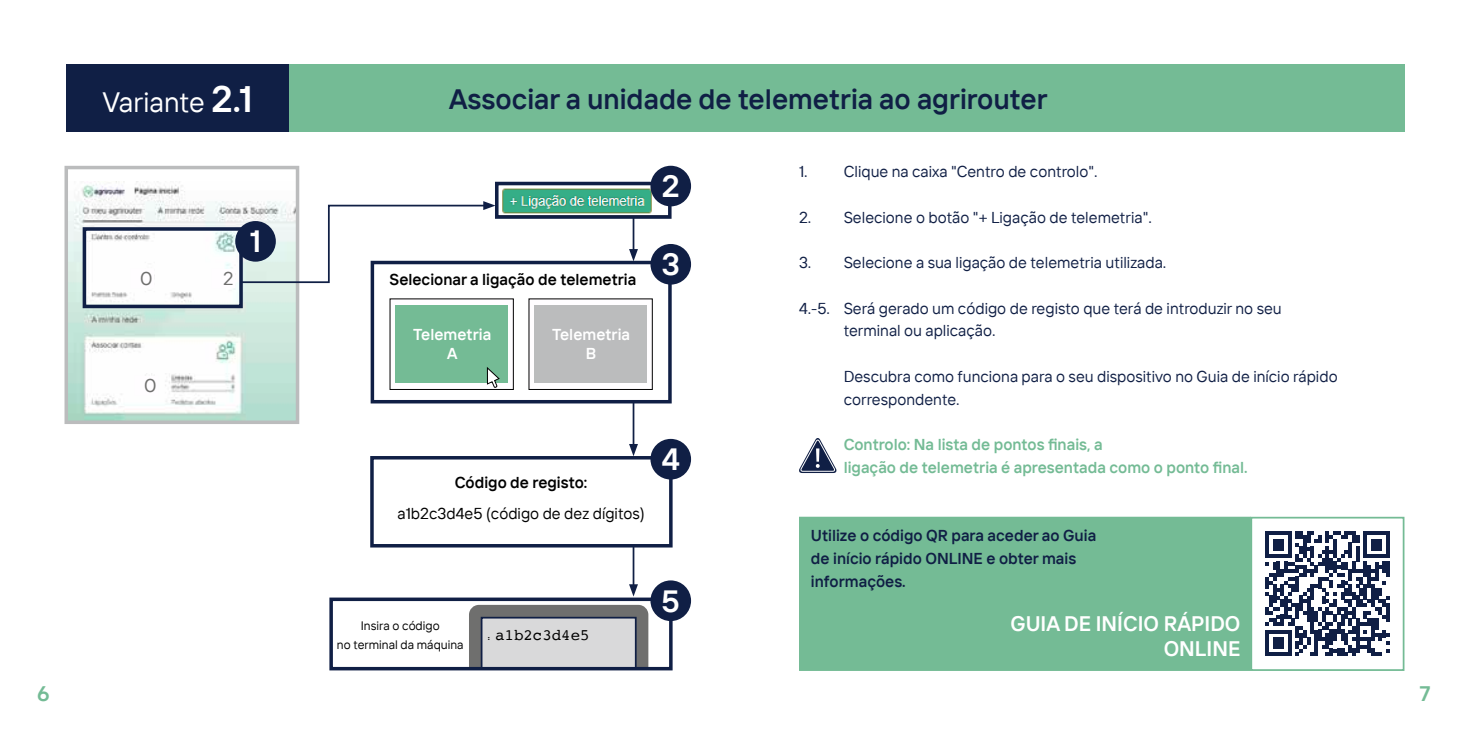
<style>
.page{position:relative;width:1469px;height:735px;background:#fff}
.page>*{position:absolute;margin:0;border:0;box-sizing:border-box;transform-origin:0 0}
.t1{font:600 36.75px "TT Interphases";color:#fff}
.t2{font:600 30.62px "TT Interphases";color:#fff}
.t3{font:600 28px "TT Interphases";color:#101f45}
.t4{font:28px "TT Interphases";color:#fff}
.t5{font:600 21px/25.2px "TT Interphases";color:#fff;text-align:right}
.t6{font:600 21px "TT Interphases";color:#74bb95}
.t7{font:18.55px "TT Interphases";color:#6f6f6e}
.t8{font:15.75px/22.8px "TT Interphases";color:#101f45}
.t9{font:600 15.75px/22.8px "TT Interphases";color:#74bb95}
.t10{font:600 15.75px/22.8px "TT Interphases";color:#101f45}
.t11{font:600 15.75px "TT Interphases";color:#000}
.t12{font:15.75px "TT Interphases";color:#000}
.t13{font:600 15.75px/18.9px "TT Interphases";color:#fff;text-align:center}
.t14{font:15.75px "Courier";color:#000}
.t15{font:12.25px/19.2px "TT Interphases";color:#000;text-align:center}
.t16{font:7px "Courier";color:#000}
</style>
<div class="page">
<div style="left:370px;top:260px;width:301px;height:143px;border:4px solid #101f45"></div>
<img style="left:502px;top:188px;width:164px;height:26px">
<div style="left:495px;top:182px;width:176px;height:37px;border:4px solid #101f45"></div>
<img style="left:69px;top:182px;width:225px;height:237px">
<div style="left:64px;top:166px;width:235px;height:258px;border:4px solid #bbbcbd"></div>
<div style="left:83px;top:227px;width:160px;height:81px;border:4px solid #101f45"></div>
<svg style="left:240px;top:201px;width:255px;height:83px"></svg>
<div style="left:131px;top:270px;width:22px;height:17px;background:#fffdff"></div>
<div style="left:135px;top:376px;width:22px;height:18px;background:#fffdff"></div>
<div style="left:212px;top:270px;width:22px;height:17px;background:#fffdff"></div>
<hr style="left:632px;top:217px;width:2px;height:34px;background:#101f45">
<svg style="left:629px;top:249px;width:9px;height:12px"></svg>
<hr style="left:632px;top:401px;width:2px;height:45px;background:#101f45">
<svg style="left:629px;top:443px;width:9px;height:13px"></svg>
<hr style="left:632px;top:546px;width:2px;height:40px;background:#101f45">
<svg style="left:629px;top:584px;width:9px;height:12px"></svg>
<div style="left:370px;top:456px;width:302px;height:91px;border:4px solid #101f45"></div>
<svg style="left:469px;top:604px;width:179px;height:61px;background:#b2b3b4"></svg>
<div style="left:329px;top:597px;width:343px;height:73px;border:4px solid #101f45"></div>
<div style="left:650px;top:244px;width:41px;height:40px;background:#101f45;border-radius:50%"></div>
<div style="left:650px;top:166px;width:41px;height:40px;background:#101f45;border-radius:50%"></div>
<div style="left:650px;top:438px;width:41px;height:41px;background:#101f45;border-radius:50%"></div>
<div style="left:650px;top:580px;width:41px;height:40px;background:#101f45;border-radius:50%"></div>
<div style="left:66px;top:64px;width:1338px;height:67px;background:#74bb95"></div>
<div style="left:66px;top:64px;width:223px;height:67px;background:#101f45"></div>
<div style="left:235px;top:221px;width:41px;height:40px;background:#101f45;border-radius:50%"></div>
<div style="left:395px;top:305px;width:113px;height:78px;background:#74bb95"></div>
<div style="left:534px;top:305px;width:113px;height:78px;background:#bbbcbd"></div>
<svg style="left:487px;top:367px;width:13px;height:21px"></svg>
<div style="left:799px;top:516px;width:451px;height:154px;background:#74bb95"></div>
<svg style="left:1265px;top:531px;width:124px;height:124px"></svg>
<div style="left:1250px;top:516px;width:154px;height:154px;border:2px solid #74bb95"></div>
<svg style="left:799px;top:438px;width:38px;height:35px"></svg>
<h3 class="t4" style="left:103px;top:84px;width:104px">Variante</h3>
<h1 class="t1" style="left:211px;top:75px;width:43px">2.1</h1>
<p class="t7" style="left:140px;top:266px;width:14px">0</p>
<p class="t7" style="left:144px;top:373px;width:14px">0</p>
<p class="t7" style="left:223px;top:266px;width:12px">2</p>
<h2 class="t2" style="left:250px;top:221px;width:13px">1</h2>
<h3 class="t3" style="left:449px;top:81px;width:600px">Associar a unidade de telemetria ao agrirouter</h3>
<p class="t11" style="left:389px;top:269px;width:248px">Selecionar a ligação de telemetria</p>
<p class="t13" style="left:413px;top:325px;width:80px">Telemetria<br>A</p>
<p class="t13" style="left:552px;top:325px;width:80px">Telemetria<br>B</p>
<h2 class="t2" style="left:662px;top:166px;width:19px">2</h2>
<h2 class="t2" style="left:661px;top:244px;width:20px">3</h2>
<p class="t11" style="left:455px;top:472px;width:134px">Código de registo:</p>
<p class="t12" style="left:397px;top:503px;width:249px">a1b2c3d4e5 (código de dez dígitos)</p>
<h2 class="t2" style="left:661px;top:439px;width:20px">4</h2>
<p class="t15" style="left:337px;top:615px;width:128px">Insira o código<br>no terminal da máquina</p>
<p class="t16" style="left:486px;top:631px;width:6px">:</p>
<p class="t14" style="left:495px;top:622px;width:96px">a1b2c3d4e5</p>
<h2 class="t2" style="left:661px;top:580px;width:20px">5</h2>
<p class="t8" style="left:799px;top:160px;width:300px">1. Clique na caixa "Centro de controlo".</p>
<p class="t8" style="left:799px;top:205px;width:354px">2. Selecione o botão "+ Ligação de telemetria".</p>
<p class="t8" style="left:799px;top:251px;width:369px">3. Selecione a sua ligação de telemetria utilizada.</p>
<p class="t8" style="left:843px;top:296px;width:439px;text-indent:-45px">4.-5. Será gerado um código de registo que terá de introduzir no seu terminal ou aplicação.</p>
<p class="t8" style="left:843px;top:364px;width:495px">Descubra como funciona para o seu dispositivo no Guia de início rápido correspondente.</p>
<p class="t9" style="left:843px;top:432px;width:405px">Controlo: Na lista de pontos finais, a<br>ligação de telemetria é apresentada como o ponto final.</p>
<p class="t10" style="left:811px;top:523px;width:287px">Utilize o código QR para aceder ao Guia de início rápido ONLINE e obter mais informações.</p>
<h3 class="t5" style="left:1010px;top:610px;width:231px">GUIA DE INÍCIO RÁPIDO<br>ONLINE</h3>
<h3 class="t6" style="left:37px;top:680px;width:14px">6</h3>
<h3 class="t6" style="left:1419px;top:680px;width:13px">7</h3>
</div>
